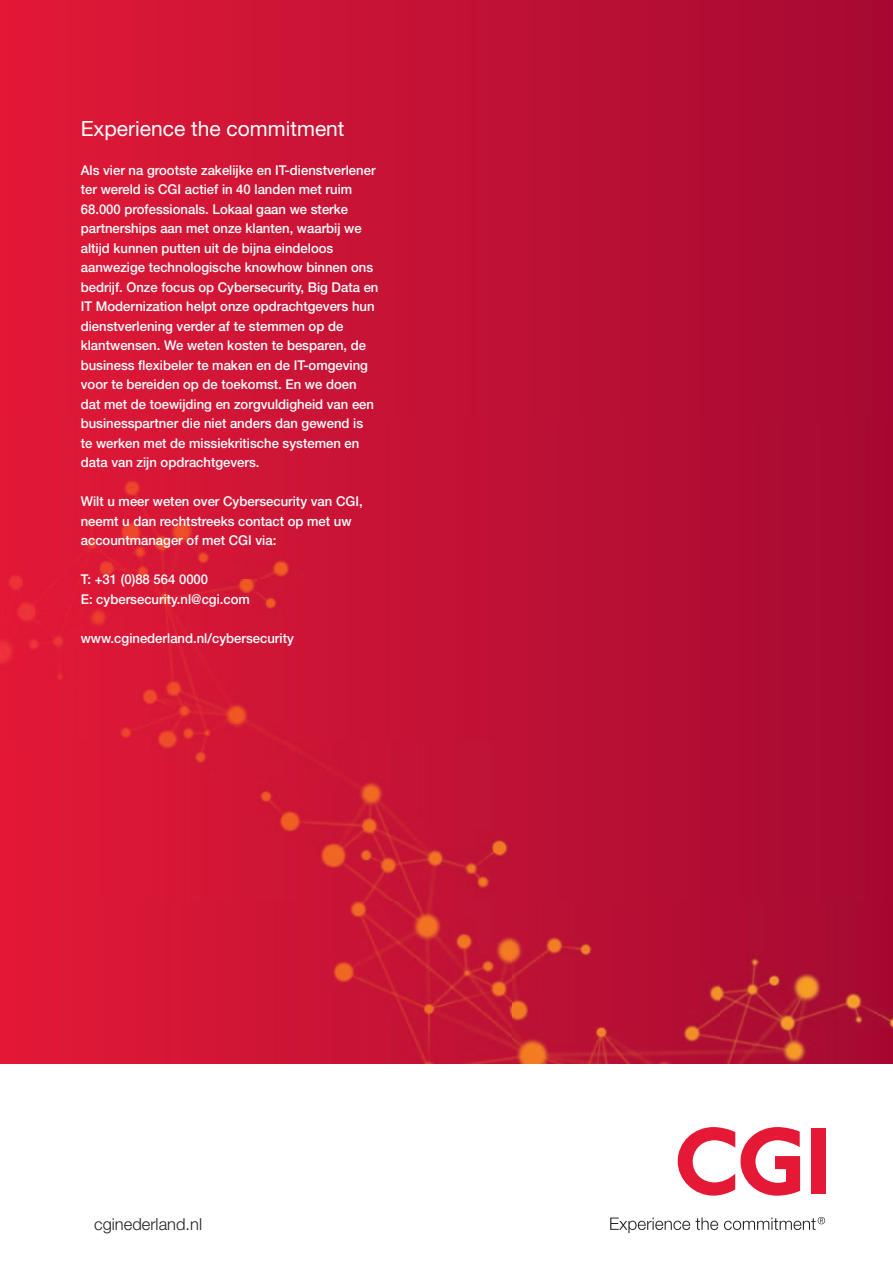
<style>
.page{position:relative;width:893px;height:1263px;background:#fff}
.page>*{position:absolute;margin:0;border:0;box-sizing:border-box;transform-origin:0 0}
.t1{font:21px "Helvetica Neue LT Std";color:#fff}
.t2{font:300 16.5px "Helvetica Neue LT Std";color:#231f20}
.t3{font:500 13.5px/19.5px "Helvetica Neue LT Std";color:#fff}
</style>
<div class="page">
<div style="left:0;top:0;width:893px;height:419px;background:linear-gradient(to right,#e11937,#a50a33)"></div>
<img style="left:0;top:419px;width:893px;height:644px">
<svg style="left:678px;top:1127px;width:122px;height:69px"></svg>
<div style="left:811px;top:1128px;width:14px;height:66px;background:#e51836"></div>
<svg style="left:610px;top:1217px;width:108px;height:16px"></svg>
<svg style="left:724px;top:1217px;width:101px;height:13px"></svg>
<svg style="left:138px;top:360px;width:7px;height:10px"></svg>
<h1 class="t1" style="left:81px;top:116px;width:265px">Experience the commitment</h1>
<p class="t3" style="left:81px;top:160px;width:299px">Als vier na grootste zakelijke en IT-dienstverlener ter wereld is CGI actief in 40 landen met ruim 68.000 professionals. Lokaal gaan we sterke partnerships aan met onze klanten, waarbij we altijd kunnen putten uit de bijna eindeloos aanwezige technologische knowhow binnen ons bedrijf. Onze focus op Cyber security, Big Data en IT Modernization helpt onze opdrachtgevers hun dienstverlening verder af te stemmen op de klantwensen. We weten kosten te besparen, de business exibeler te maken en de IT-omgeving voor te bereiden op de toekomst. En we doen dat met de toewijding en zorgvuldigheid van een businesspartner die niet anders dan gewend is<br>te werken met de missiekritische systemen en data van zijn opdrachtgevers.</p>
<p class="t3" style="left:81px;top:491px;width:283px">Wilt u meer weten over Cybersecurity van CGI, neemt u dan rechtstreeks contact op met uw account manager of met CGI via:</p>
<p class="t3" style="left:81px;top:569px;width:171px">T: +31 (0)88 564 0000<br>E: cybersecurity.nl@cgi.com</p>
<p class="t3" style="left:81px;top:628px;width:215px">www.cginederland.nl/cybersecurity</p>
<p class="t2" style="left:94px;top:1214px;width:109px">cginederland.nl</p>
</div>
